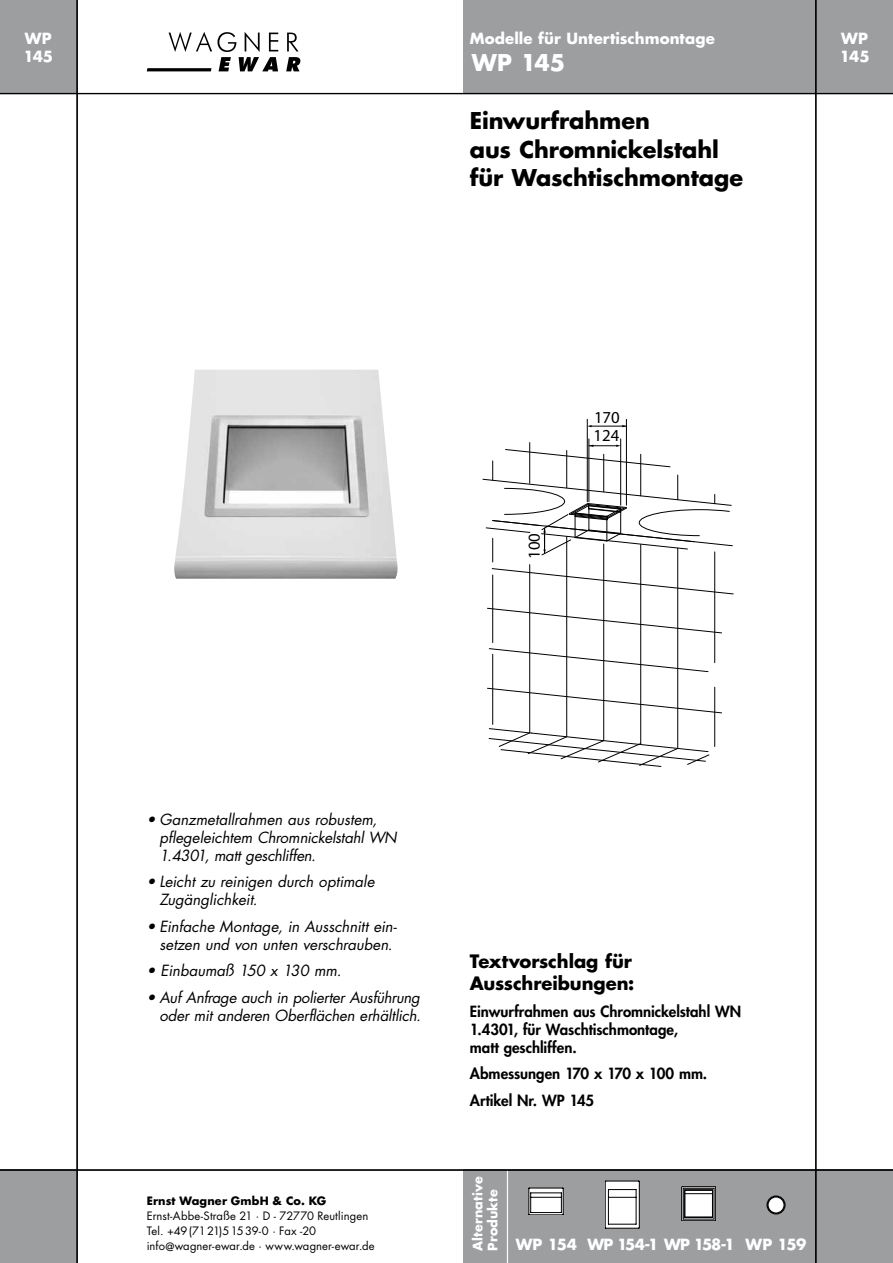
<style>
.page{position:relative;width:893px;height:1263px;background:#fff}
.page>*{position:absolute;margin:0;border:0;box-sizing:border-box;transform-origin:0 0}
.t1{font:700 22.5px/28.5px "Futura Std";letter-spacing:-.005em;color:#000}
.t2{font:700 22.5px "Futura Std";color:#fff}
.t3{font:700 18px/22.5px "Futura Std";letter-spacing:-.005em;color:#000}
.t4{font:16.8px "Myriad Pro";color:#000}
.t5{font:italic 15px/18px "Futura Std";letter-spacing:-.005em;color:#000}
.t6{font:800 15px/18px "Futura Std";color:#000}
.t7{font:700 15px/18px "Futura Std";color:#fff}
.t8{font:700 15px "Futura Std";letter-spacing:-.05em;color:#fff}
.t9{font:700 12.75px/15px "Futura Std";letter-spacing:.01em;color:#fff}
.t10{font:11.25px/15px "Futura Std";letter-spacing:.01em;color:#000}
.t11{font:700 11.25px "Futura Std";letter-spacing:.015em;color:#000}
</style>
<div class="page">
<div style="left:463px;top:1169px;width:430px;height:94px;background:#9c9e9f"></div>
<div style="left:0;top:1169px;width:77px;height:94px;background:#9c9e9f"></div>
<div style="left:463px;top:0;width:430px;height:94px;background:#9c9e9f"></div>
<div style="left:0;top:0;width:77px;height:94px;background:#9c9e9f"></div>
<hr style="left:507px;top:1169px;width:1px;height:94px;background:#fff">
<svg style="left:147px;top:32px;width:153px;height:39px"></svg>
<hr style="left:591px;top:426px;width:35px;height:1px;background:#000">
<hr style="left:626px;top:419px;width:1px;height:86px;background:#000">
<hr style="left:587px;top:419px;width:1px;height:83px;background:#000">
<hr style="left:620px;top:439px;width:1px;height:66px;background:#000">
<hr style="left:589px;top:439px;width:1px;height:63px;background:#000">
<hr style="left:529px;top:443px;width:1px;height:40px;background:#000">
<svg style="left:482px;top:445px;width:252px;height:322px"></svg>
<svg style="left:605px;top:1181px;width:34px;height:47px;background:#dadada"></svg>
<svg style="left:681px;top:1186px;width:35px;height:35px"></svg>
<svg style="left:529px;top:1188px;width:34px;height:27px"></svg>
<svg style="left:767px;top:1196px;width:18px;height:18px"></svg>
<img style="left:174px;top:370px;width:224px;height:209px">
<hr style="left:77px;top:0;width:1px;height:1263px;background:#000">
<hr style="left:815px;top:0;width:1px;height:1263px;background:#000">
<hr style="left:0;top:93px;width:893px;height:1px;background:#000">
<hr style="left:0;top:1169px;width:893px;height:1px;background:#000">
<p class="t7" style="left:470px;top:29px;width:246px">Modelle für Untertischmontage</p>
<p class="t7" style="left:23px;top:29px;width:31px">WP<br>145</p>
<p class="t7" style="left:840px;top:29px;width:31px">WP<br>145</p>
<h1 class="t2" style="left:472px;top:48px;width:95px">WP 145</h1>
<h1 class="t1" style="left:470px;top:106px;width:275px">Einwurfrahmen<br>aus Chromnickelstahl für Waschtischmontage</h1>
<p class="t4" style="left:594px;top:406px;width:27px">170</p>
<p class="t4" style="left:524px;top:559px;width:27px;rotate:-90deg">100</p>
<p class="t4" style="left:593px;top:425px;width:27px">124</p>
<p class="t5" style="left:159px;top:810px;width:239px;text-indent:-13px">• Ganzmetallrahmen aus robustem, pflegeleichtem Chromnickelstahl WN<br>1.4301, matt geschliffen.</p>
<p class="t5" style="left:159px;top:873px;width:217px;text-indent:-13px">• Leicht zu reinigen durch optimale<br>Zugänglichkeit.</p>
<p class="t5" style="left:147px;top:917px;width:252px;text-align:center">• Einfache Montage, in Ausschnitt ein&shy;setzen und von unten verschrauben.</p>
<p class="t5" style="left:147px;top:962px;width:196px">• Einbaumaß 150 x 130 mm.</p>
<p class="t5" style="left:147px;top:988px;width:276px;text-align:right">• Auf Anfrage auch in polierter Ausführung oder mit anderen Oberflächen erhältlich.</p>
<p class="t11" style="left:147px;top:1193px;width:181px">Ernst Wagner GmbH &amp; Co. KG</p>
<p class="t10" style="left:147px;top:1208px;width:230px">Ernst-Abbe-Straße 21 · D - 72770 Reutlingen<br>Tel. +49(7121)51539-0 · Fax -20 info@wagner-ewar.de · www.wagner-ewar.de</p>
<p class="t3" style="left:470px;top:949px;width:166px">Textvorschlag für<br>Ausschreibungen:</p>
<p class="t6" style="left:470px;top:1002px;width:273px">Einwurfrahmen aus Chromnickelstahl WN<br>1.4301, für Waschtischmontage,<br>matt geschliffen.</p>
<p class="t6" style="left:470px;top:1060px;width:239px;line-height:26.5px">Abmessungen 170 x 170 x 100 mm.<br>Artikel Nr. WP 145</p>
<p class="t9" style="left:470px;top:1251px;width:76px;rotate:-90deg">Alternative<br>Produkte</p>
<p class="t8" style="left:516px;top:1234px;width:292px">WP 154 WP 154-1 WP 158-1 WP 159</p>
</div>
